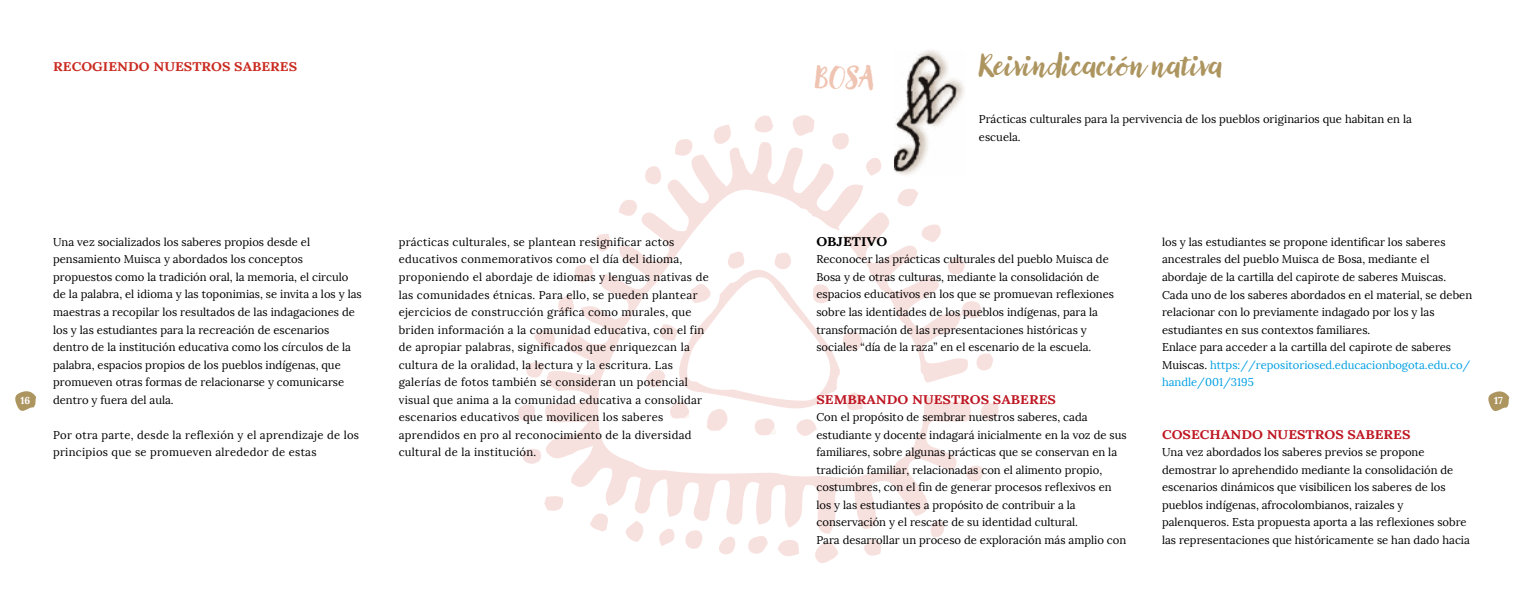
<style>
.page{position:relative;width:1524px;height:603px;background:#fff}
.page>*{position:absolute;margin:0;border:0;box-sizing:border-box;transform-origin:0 0}
.t1{font:30px "Lullabies";letter-spacing:.005em;color:#ad9560}
.t2{font:30px "Lullabies";color:#f0c4b2}
.t3{font:700 12.5px "Lora";color:#be1622;scale:1.13 1}
.t4{font:700 12.5px "Lora";color:#ca2a20;scale:1.13 1}
.t5{font:700 12.5px "Lora";color:#000;scale:1.13 1}
.t6{font:11.25px/17.5px "Lora";color:#000}
.t7{font:11.25px/17.5px "Lora";letter-spacing:.025em;color:#000}
.t8{font:700 10px "Lora";color:#fff}
.s1{color:#009fe3}
</style>
<div class="page">
<svg style="left:517px;top:115px;width:482px;height:448px"></svg>
<svg style="left:1488px;top:391px;width:21px;height:20px"></svg>
<svg style="left:15px;top:391px;width:21px;height:20px"></svg>
<div style="left:892px;top:47px;width:73px;height:130px;background:#fff"></div>
<img style="left:894px;top:51px;width:70px;height:124px">
<p class="t4" style="left:53px;top:58px;width:217px">RECOGIENDO NUESTROS SABERES</p>
<h1 class="t2" style="left:815px;top:59px;width:63px">BOSA</h1>
<h1 class="t1" style="left:979px;top:45px;width:247px">Reivindicación nativa</h1>
<p class="t6" style="left:979px;top:110px;width:434px">Prácticas culturales para la pervivencia de los pueblos originarios que habitan en la escuela.</p>
<p class="t5" style="left:816px;top:233px;width:64px">OBJETIVO</p>
<p class="t6" style="left:816px;top:250px;width:299px">Reconocer las prácticas culturales del pueblo Muisca de Bosa y de otras culturas, mediante la consolidación de espacios educativos en los que se promuevan reflexiones sobre las identidades de los pueblos indígenas, para la transformación de las representaciones históricas y sociales “día de la raza” en el escenario de la escuela.</p>
<p class="t6" style="left:1162px;top:233px;width:312px">los y las estudiantes se propone identificar los saberes ancestrales del pueblo Muisca de Bosa, mediante el abordaje de la cartilla del capirote de saberes Muiscas.<br>Cada uno de los saberes abordados en el material, se deben relacionar con lo previamente indagado por los y las estudiantes en sus contextos familiares.<br>Enlace para acceder a la cartilla del capirote de saberes Muiscas. <span class="s1">https://repositoriosed.educacionbogota.edu.co/ handle/001/3195</span></p>
<p class="t7" style="left:399px;top:233px;width:312px">prácticas culturales, se plantean resignificar actos educativos conmemorativos como el día del idioma, proponiendo el abordaje de idiomas y lenguas nativas de las comunidades étnicas. Para ello, se pueden plantear ejercicios de construcción gráfica como murales, que briden información a la comunidad educativa, con el fin de apropiar palabras, significados que enriquezcan la cultura de la oralidad, la lectura y la escritura. Las galerías de fotos también se consideran un potencial visual que anima a la comunidad educativa a consolidar escenarios educativos que movilicen los saberes aprendidos en pro al reconocimiento de la diversidad cultural de la institución.</p>
<p class="t6" style="left:53px;top:233px;width:310px">Una vez socializados los saberes propios desde el pensamiento Muisca y abordados los conceptos propuestos como la tradición oral, la memoria, el circulo de la palabra, el idioma y las toponimias, se invita a los y las maestras a recopilar los resultados de las indagaciones de los y las estudiantes para la recreación de escenarios dentro de la institución educativa como los círculos de la palabra, espacios propios de los pueblos indígenas, que promueven otras formas de relacionarse y comunicarse dentro y fuera del aula.</p>
<p class="t7" style="left:53px;top:426px;width:307px">Por otra parte, desde la reflexión y el aprendizaje de los principios que se promueven alrededor de estas</p>
<p class="t3" style="left:816px;top:391px;width:213px">SEMBRANDO NUESTROS SABERES</p>
<p class="t6" style="left:816px;top:408px;width:312px">Con el propósito de sembrar nuestros saberes, cada estudiante y docente indagará inicialmente en la voz de sus familiares, sobre algunas prácticas que se conservan en la tradición familiar, relacionadas con el alimento propio, costumbres, con el fin de generar procesos reflexivos en los y las estudiantes a propósito de contribuir a la conservación y el rescate de su identidad cultural.<br>Para desarrollar un proceso de exploración más amplio con</p>
<p class="t8" style="left:21px;top:393px;width:11px">16</p>
<p class="t8" style="left:1494px;top:393px;width:10px">17</p>
<p class="t3" style="left:1162px;top:426px;width:221px">COSECHANDO NUESTROS SABERES</p>
<p class="t6" style="left:1162px;top:443px;width:309px">Una vez abordados los saberes previos se propone demostrar lo aprehendido mediante la consolidación de escenarios dinámicos que visibilicen los saberes de los pueblos indígenas, afrocolombianos, raizales y palenqueros. Esta propuesta aporta a las reflexiones sobre las representaciones que históricamente se han dado hacia</p>
</div>
